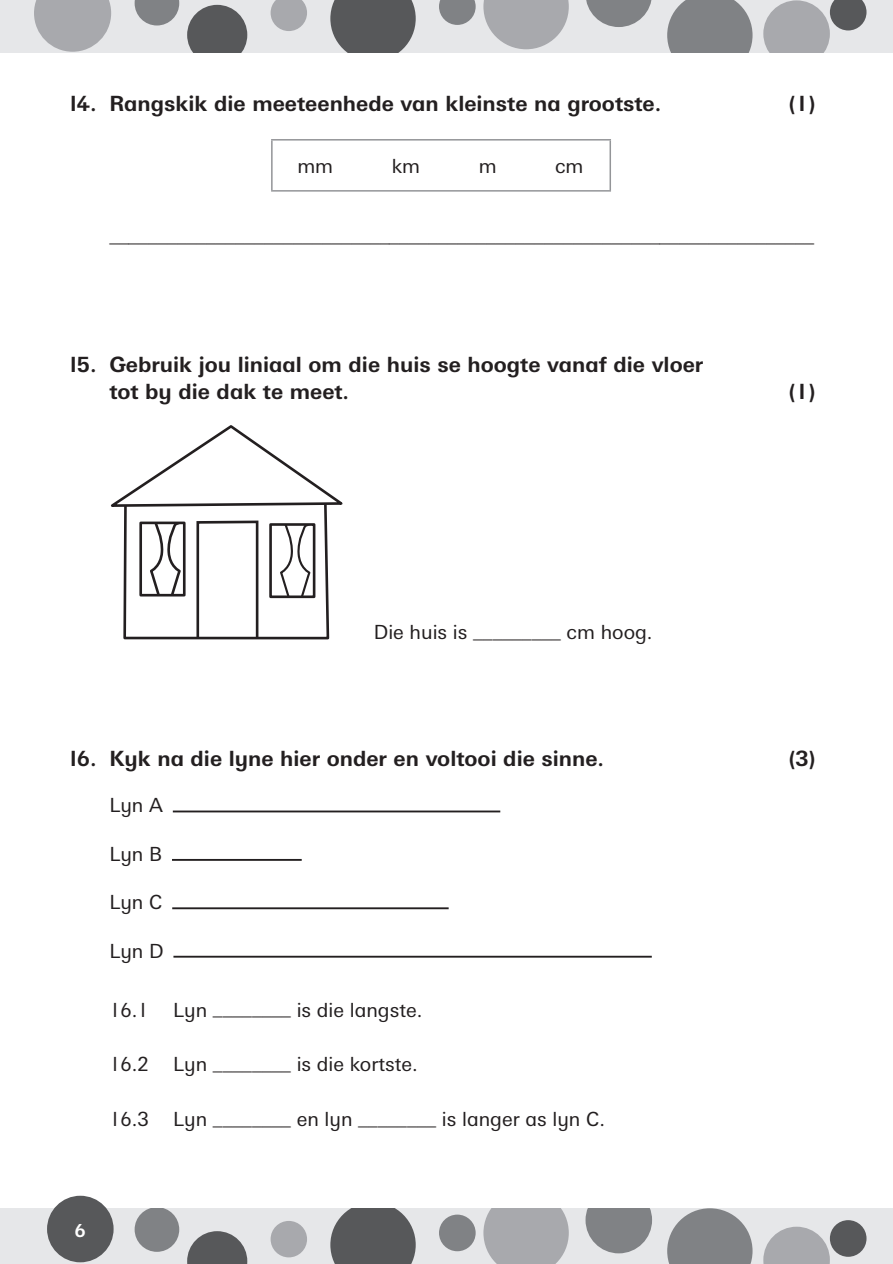
<style>
.page{position:relative;width:893px;height:1264px;background:#fff}
.page>*{position:absolute;margin:0;border:0;box-sizing:border-box;transform-origin:0 0}
.t1{font:700 21px/27px "Univers Nextfor Pearson SA";color:#231f20}
.t2{font:19.5px "Univers Nextfor Pearson SA";color:#231f20}
.t3{font:700 18px "Univers Nextfor Pearson SA";color:#fff}
</style>
<div class="page">
<hr style="left:892px;top:1208px;width:1px;height:55px;background:#e6e7e9">
<div style="left:0;top:1208px;width:892px;height:55px;background:#e6e7e9"></div>
<svg style="left:187px;top:1231px;width:60px;height:32px"></svg>
<div style="left:271px;top:1220px;width:36px;height:37px;background:#a8a9ad;border-radius:50%"></div>
<svg style="left:135px;top:1208px;width:44px;height:43px"></svg>
<svg style="left:667px;top:1208px;width:85px;height:55px"></svg>
<svg style="left:330px;top:1208px;width:86px;height:55px;background:#67686a"></svg>
<svg style="left:483px;top:1208px;width:86px;height:55px;background:#adaeb2"></svg>
<svg style="left:763px;top:1226px;width:67px;height:37px"></svg>
<svg style="left:585px;top:1208px;width:67px;height:45px"></svg>
<div style="left:830px;top:1219px;width:36px;height:37px;background:#57585a;border-radius:50%"></div>
<div style="left:439px;top:1214px;width:37px;height:37px;background:#808285;border-radius:50%"></div>
<div style="left:47px;top:1195px;width:67px;height:67px;background:#57585a;border-radius:50%"></div>
<div style="left:0;top:0;width:892px;height:53px;background:#e6e7e9"></div>
<svg style="left:34px;top:0;width:77px;height:52px"></svg>
<svg style="left:187px;top:5px;width:60px;height:48px;background:#6d6e70"></svg>
<svg style="left:271px;top:0;width:36px;height:31px"></svg>
<svg style="left:135px;top:0;width:44px;height:25px"></svg>
<svg style="left:667px;top:0;width:85px;height:53px;background:#898b8e"></svg>
<svg style="left:330px;top:0;width:86px;height:53px;background:#656668"></svg>
<svg style="left:483px;top:0;width:86px;height:49px"></svg>
<svg style="left:586px;top:0;width:66px;height:27px"></svg>
<svg style="left:763px;top:0;width:103px;height:53px"></svg>
<svg style="left:439px;top:0;width:37px;height:25px"></svg>
<hr style="left:892px;top:0;width:1px;height:53px;background:#e6e7e9">
<hr style="left:271px;top:139px;width:340px;height:1px;background:#939598">
<hr style="left:271px;top:140px;width:2px;height:50px;background:#939598">
<hr style="left:609px;top:140px;width:2px;height:50px;background:#939598">
<hr style="left:271px;top:190px;width:340px;height:1px;background:#939598">
<hr style="left:173px;top:810px;width:327px;height:2px;background:#231f20">
<hr style="left:172px;top:858px;width:130px;height:2px;background:#231f20">
<hr style="left:172px;top:907px;width:277px;height:2px;background:#231f20">
<hr style="left:173px;top:955px;width:479px;height:2px;background:#231f20">
<svg style="left:110px;top:425px;width:233px;height:215px"></svg>
<div style="left:139px;top:521px;width:47px;height:75px;border:3px solid #231f20"></div>
<p class="t1" style="left:67px;top:91px;width:596px">14. Rangskik die meeteenhede van kleinste na grootste.</p>
<p class="t1" style="left:789px;top:91px;width:28px">(1)</p>
<p class="t2" style="left:297px;top:155px;width:37px">mm</p>
<p class="t2" style="left:392px;top:155px;width:30px">km</p>
<p class="t2" style="left:479px;top:155px;width:19px">m</p>
<p class="t2" style="left:555px;top:155px;width:30px">cm</p>
<p class="t2" style="left:109px;top:224px;width:706px">_________________________________________________________________________</p>
<p class="t1" style="left:109px;top:351px;width:595px;text-indent:-43px">15. Gebruik jou liniaal om die huis se hoogte vanaf die vloer tot by die dak te meet.</p>
<p class="t1" style="left:789px;top:378px;width:28px">(1)</p>
<p class="t2" style="left:374px;top:621px;width:280px">Die huis is _________ cm hoog.</p>
<p class="t1" style="left:67px;top:745px;width:539px">16. Kyk na die lyne hier onder en voltooi die sinne.</p>
<p class="t1" style="left:789px;top:745px;width:28px">(3)</p>
<p class="t2" style="left:109px;top:794px;width:55px">Lyn A</p>
<p class="t2" style="left:109px;top:842px;width:54px">Lyn B</p>
<p class="t2" style="left:109px;top:891px;width:55px">Lyn C</p>
<p class="t2" style="left:109px;top:939px;width:56px">Lyn D</p>
<p class="t2" style="left:109px;top:998px;width:315px">16.1 Lyn ________ is die langste.</p>
<p class="t2" style="left:109px;top:1053px;width:310px">16.2 Lyn ________ is die kortste.</p>
<p class="t2" style="left:109px;top:1108px;width:497px">16.3 Lyn ________ en lyn ________ is langer as lyn C.</p>
<p class="t3" style="left:75px;top:1219px;width:13px">6</p>
</div>
